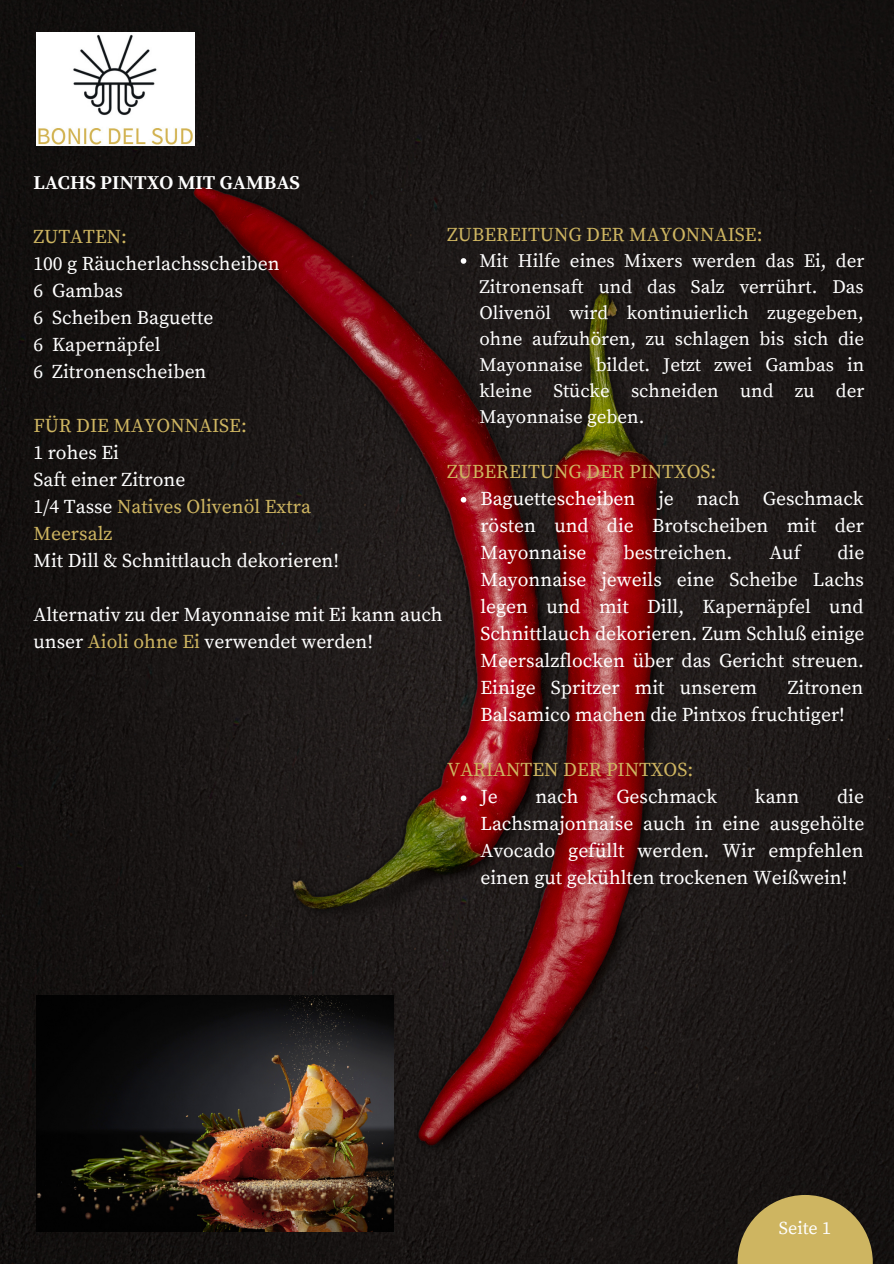
<style>
.page{position:relative;width:894px;height:1264px;background:#fff}
.page>*{position:absolute;margin:0;border:0;box-sizing:border-box;transform-origin:0 0}
.t1{font:19.5px/27px "Source Serif Pro";color:#fff}
.t2{font:19.5px "Source Serif Pro";color:#ceb561}
.t3{font:700 19.5px "Source Serif Pro";color:#fff}
.t4{font:18.9px/26px "Source Serif Pro";color:#fff;text-align:justify}
.t5{font:18px "Source Serif Pro";color:#fff}
.s1{color:#ceb561}
</style>
<div class="page">
<img style="left:0;top:0;width:893px;height:1263px">
<img style="left:37px;top:33px;width:157px;height:112px">
<img style="left:37px;top:995px;width:357px;height:236px">
<svg style="left:737px;top:1194px;width:135px;height:69px;background:#a4904f"></svg>
<svg style="left:460px;top:258px;width:6px;height:6px"></svg>
<svg style="left:460px;top:497px;width:6px;height:5px"></svg>
<svg style="left:460px;top:795px;width:6px;height:6px"></svg>
<p class="t3" style="left:33px;top:171px;width:268px">LACHS PINTXO MIT GAMBAS</p>
<p class="t2" style="left:447px;top:223px;width:317px">ZUBEREITUNG DER MAYONNAISE:</p>
<p class="t2" style="left:33px;top:225px;width:95px">ZUTATEN:</p>
<p class="t1" style="left:33px;top:250px;width:247px">100 g Räucherlachsscheiben<br>6 Gambas<br>6 Scheiben Baguette<br>6 Kapernäpfel<br>6 Zitronenscheiben</p>
<p class="t2" style="left:33px;top:414px;width:215px">FÜR DIE MAYONNAISE:</p>
<p class="t1" style="left:33px;top:440px;width:279px">1 rohes Ei<br>Saft einer Zitrone<br>1/4 Tasse <span class="s1">Natives Olivenöl Extra<br>Meersalz</span></p>
<p class="t1" style="left:33px;top:548px;width:307px">Mit Dill &amp; Schnittlauch dekorieren!</p>
<p class="t1" style="left:33px;top:602px;width:410px">Alternativ zu der Mayonnaise mit Ei kann auch unser <span class="s1">Aioli ohne Ei</span> verwendet werden!</p>
<p class="t4" style="left:479px;top:249px;width:386px">Mit Hilfe eines Mixers werden das Ei, der Zitronensaft und das Salz verrührt. Das Olivenöl wird kontinuierlich zugegeben, ohne aufzuhören, zu schlagen bis sich die Mayonnaise bildet. Jetzt zwei Gambas in kleine Stücke schneiden und zu der Mayonnaise geben.</p>
<p class="t2" style="left:447px;top:460px;width:271px">ZUBEREITUNG DER PINTXOS:</p>
<p class="t1" style="left:480px;top:485px;width:385px;text-align:justify">Baguettescheiben je nach Geschmack rösten und die Brotscheiben mit der Mayonnaise</p>
<p class="t1" style="left:623px;top:539px;width:110px">bestreichen.</p>
<p class="t1" style="left:769px;top:539px;width:33px">Auf</p>
<p class="t1" style="left:480px;top:539px;width:385px;text-align:justify;text-indent:357px">die Mayonnaise jeweils eine Scheibe Lachs legen und mit Dill, Kapernäpfel und Schnittlauch dekorieren. Zum Schluß einige Meersalzflocken über das Gericht streuen.<br>Einige Spritzer mit unserem</p>
<p class="t1" style="left:480px;top:675px;width:384px;text-indent:307px">Zitronen<br>Balsamico machen die Pintxos fruchtiger!</p>
<p class="t2" style="left:447px;top:758px;width:247px">VARIANTEN DER PINTXOS:</p>
<p class="t1" style="left:480px;top:784px;width:19px">Je</p>
<p class="t1" style="left:535px;top:784px;width:45px">nach</p>
<p class="t1" style="left:616px;top:784px;width:102px">Geschmack</p>
<p class="t1" style="left:754px;top:784px;width:46px">kann</p>
<p class="t1" style="left:480px;top:784px;width:385px;text-align:justify;text-indent:356px">die Lachsmajonnaise auch in eine ausgehölte Avocado gefüllt werden. Wir empfehlen einen gut gekühlten trockenen Weißwein!</p>
<p class="t5" style="left:778px;top:1216px;width:54px">Seite 1</p>
</div>
